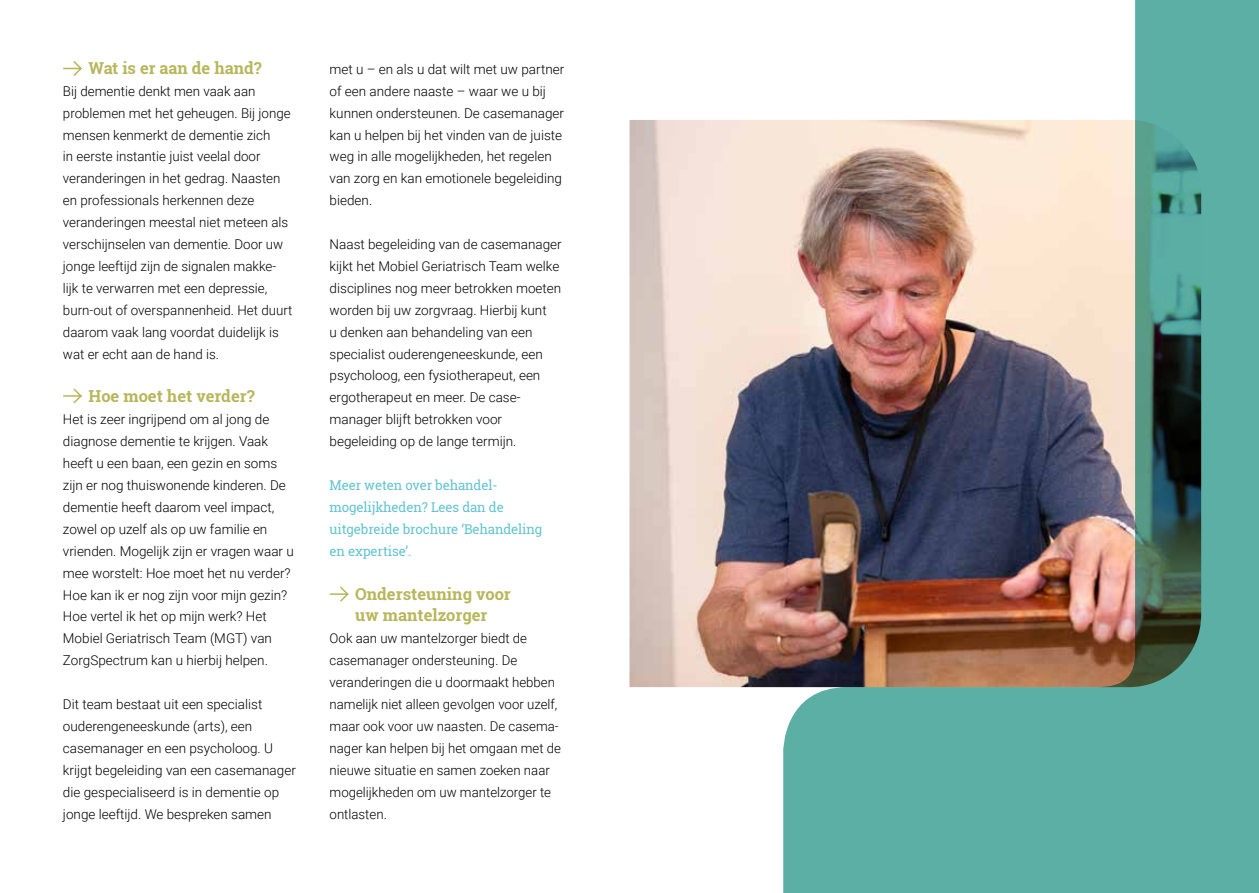
<style>
.page{position:relative;width:1259px;height:893px;background:#fff}
.page>*{position:absolute;margin:0;border:0;box-sizing:border-box;transform-origin:0 0}
.t1{font:700 16.5px/21.9px "Roboto Slab";color:#b8b65b}
.t2{font:300 13.5px/21.9px "Roboto";color:#000}
.t3{font:13.5px/21.9px "Roboto Slab";letter-spacing:-.01em;color:#63c3d1}
</style>
<div class="page">
<svg style="left:63px;top:61px;width:19px;height:15px"></svg>
<svg style="left:63px;top:388px;width:19px;height:16px"></svg>
<svg style="left:329px;top:586px;width:20px;height:16px"></svg>
<img style="left:629px;top:120px;width:154px;height:567px">
<img style="left:783px;top:0;width:476px;height:893px">
<p class="t1" style="left:88px;top:57px;width:175px">Wat is er aan de hand?</p>
<p class="t2" style="left:63px;top:80px;width:231px">Bij dementie denkt men vaak aan problemen met het geheugen. Bij jonge mensen kenmerkt de dementie zich<br>in eerste instantie juist veelal door veranderingen in het gedrag. Naasten en professionals herkennen deze veranderingen meestal niet meteen als verschijnselen van dementie. Door uw jonge leeftijd zijn de signalen makke&shy;lijk te verwarren met een depressie, burn-out of overspannenheid. Het duurt daarom vaak lang voordat duidelijk is wat er echt aan de hand is.</p>
<p class="t1" style="left:88px;top:385px;width:168px">Hoe moet het verder?</p>
<p class="t2" style="left:63px;top:408px;width:232px">Het is zeer ingrijpend om al jong de diagnose dementie te krijgen. Vaak heeft u een baan, een gezin en soms zijn er nog thuiswonende kinderen. De dementie heeft daarom veel impact, zowel op uzelf als op uw familie en vrienden. Mogelijk zijn er vragen waar u mee worstelt: Hoe moet het nu verder?<br>Hoe kan ik er nog zijn voor mijn gezin?<br>Hoe vertel ik het op mijn werk? Het Mobiel Geriatrisch Team (MGT) van ZorgSpectrum kan u hierbij helpen.</p>
<p class="t2" style="left:63px;top:693px;width:234px">Dit team bestaat uit een specialist ouderengeneeskunde (arts), een casemanager en een psycholoog. U krijgt begeleiding van een casemanager die gespecialiseerd is in dementie op jonge leeftijd. We bespreken samen</p>
<p class="t2" style="left:330px;top:58px;width:236px">met u – en als u dat wilt met uw partner of een andere naaste – waar we u bij kunnen ondersteunen. De casemanager kan u helpen bij het vinden van de juiste weg in alle mogelijkheden, het regelen van zorg en kan emotionele begeleiding bieden.</p>
<p class="t2" style="left:330px;top:233px;width:234px">Naast begeleiding van de casemanager kijkt het Mobiel Geriatrisch Team welke disciplines nog meer betrokken moeten worden bij uw zorgvraag. Hierbij kunt<br>u denken aan behandeling van een specialist ouderengeneeskunde, een psycholoog, een fysiotherapeut, een ergotherapeut en meer. De case&shy;manager blijft betrokken voor begeleiding op de lange termijn.</p>
<p class="t3" style="left:330px;top:474px;width:214px">Meer weten over behandel&shy;mogelijkheden? Lees dan de uitgebreide brochure ‘Behandeling en expertise’.</p>
<p class="t1" style="left:355px;top:582px;width:157px">Ondersteuning voor uw mantelzorger</p>
<p class="t2" style="left:330px;top:627px;width:233px">Ook aan uw mantelzorger biedt de casemanager ondersteuning. De veranderingen die u doormaakt hebben namelijk niet alleen gevolgen voor uzelf, maar ook voor uw naasten. De casema&shy;nager kan helpen bij het omgaan met de nieuwe situatie en samen zoeken naar mogelijkheden om uw mantelzorger te ontlasten.</p>
</div>
